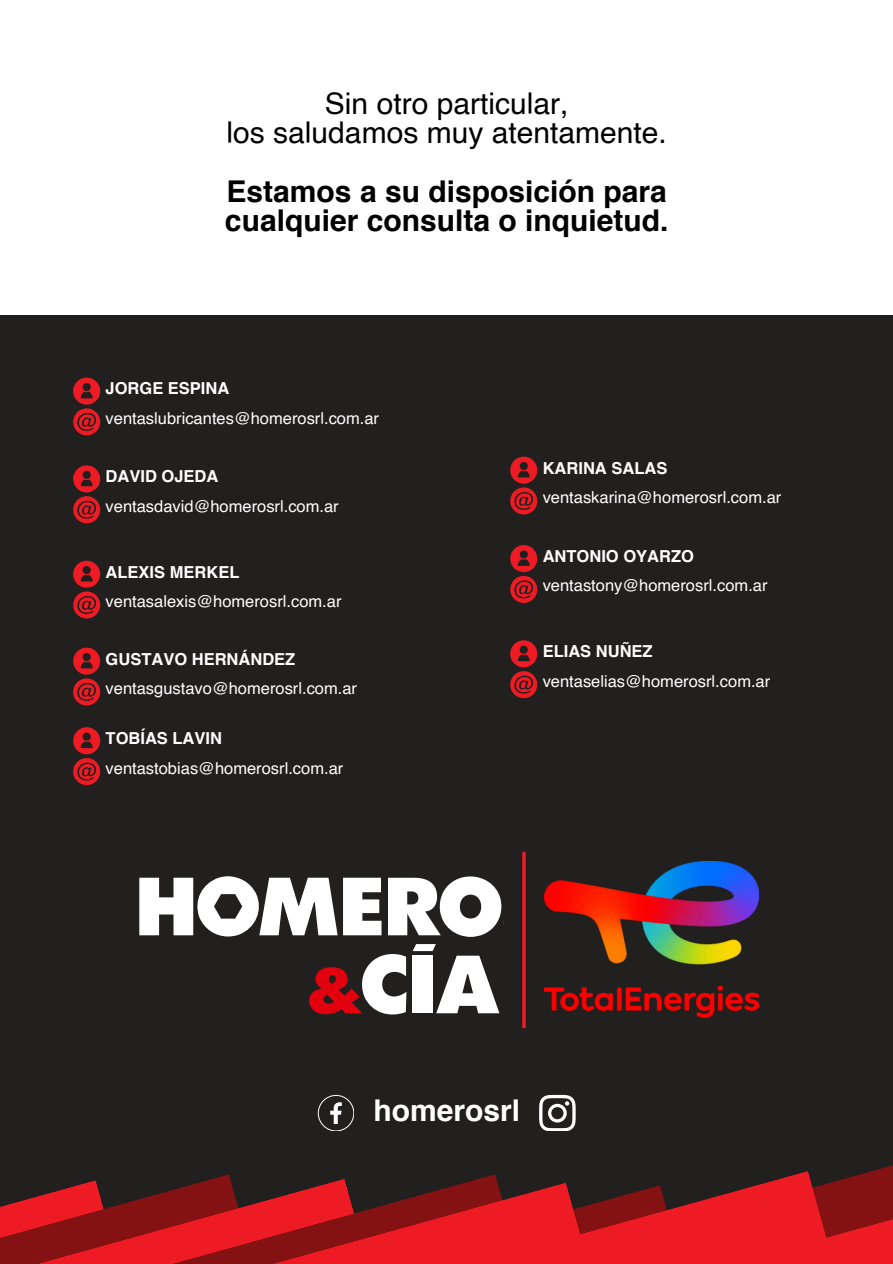
<style>
.page{position:relative;width:893px;height:1264px;background:#fff}
.page>*{position:absolute;margin:0;border:0;box-sizing:border-box;transform-origin:0 0}
.t1{font:700 30px "Helvetica";color:#000}
.t2{font:30px "Helvetica";color:#000}
.t3{font:700 30px "Helvetica";color:#fff}
.t4{font:16.5px "Helvetica";color:#fff}
.t5{font:700 16.5px "Helvetica";color:#fff}
</style>
<div class="page">
<div style="left:0;top:315px;width:892px;height:902px;background:#221f1f"></div>
<svg style="left:0;top:1166px;width:892px;height:97px"></svg>
<img style="left:544px;top:862px;width:214px;height:155px">
<svg style="left:343px;top:877px;width:38px;height:58px;background:#ddd"></svg>
<svg style="left:388px;top:876px;width:114px;height:60px"></svg>
<svg style="left:139px;top:876px;width:198px;height:60px"></svg>
<svg style="left:309px;top:954px;width:97px;height:61px"></svg>
<svg style="left:412px;top:944px;width:87px;height:69px"></svg>
<hr style="left:522px;top:853px;width:3px;height:173px;background:#ee1b24">
<svg style="left:73px;top:465px;width:27px;height:58px"></svg>
<svg style="left:73px;top:560px;width:27px;height:58px"></svg>
<svg style="left:510px;top:456px;width:27px;height:58px"></svg>
<svg style="left:510px;top:640px;width:27px;height:58px"></svg>
<svg style="left:510px;top:545px;width:27px;height:58px"></svg>
<svg style="left:73px;top:647px;width:27px;height:58px"></svg>
<svg style="left:73px;top:727px;width:27px;height:58px"></svg>
<svg style="left:318px;top:1094px;width:36px;height:36px"></svg>
<svg style="left:539px;top:1094px;width:36px;height:36px"></svg>
<svg style="left:73px;top:377px;width:27px;height:58px"></svg>
<p class="t2" style="left:325px;top:91px;width:245px">Sin otro particular,</p>
<p class="t2" style="left:226px;top:120px;width:442px">los saludamos muy atentamente.</p>
<p class="t1" style="left:226px;top:178px;width:441px">Estamos a su disposición para</p>
<p class="t1" style="left:225px;top:208px;width:445px">cualquier consulta o inquietud.</p>
<p class="t5" style="left:106px;top:382px;width:125px">JORGE ESPINA</p>
<p class="t4" style="left:106px;top:411px;width:275px">ventaslubricantes@homerosrl.com.ar</p>
<p class="t5" style="left:106px;top:469px;width:114px">DAVID OJEDA</p>
<p class="t4" style="left:106px;top:499px;width:235px">ventasdavid@homerosrl.com.ar</p>
<p class="t5" style="left:106px;top:565px;width:135px">ALEXIS MERKEL</p>
<p class="t4" style="left:106px;top:594px;width:237px">ventasalexis@homerosrl.com.ar</p>
<p class="t5" style="left:106px;top:651px;width:191px">GUSTAVO HERNÁNDEZ</p>
<p class="t4" style="left:106px;top:681px;width:253px">ventasgustavo@homerosrl.com.ar</p>
<p class="t5" style="left:106px;top:731px;width:118px">TOBÍAS LAVIN</p>
<p class="t4" style="left:106px;top:761px;width:239px">ventastobias@homerosrl.com.ar</p>
<p class="t5" style="left:542px;top:461px;width:126px">KARINA SALAS</p>
<p class="t4" style="left:542px;top:490px;width:240px">ventaskarina@homerosrl.com.ar</p>
<p class="t5" style="left:542px;top:549px;width:153px">ANTONIO OYARZO</p>
<p class="t4" style="left:542px;top:578px;width:226px">ventastony@homerosrl.com.ar</p>
<p class="t5" style="left:542px;top:644px;width:111px">ELIAS NUÑEZ</p>
<p class="t4" style="left:542px;top:674px;width:229px">ventaselias@homerosrl.com.ar</p>
<p class="t3" style="left:373px;top:1097px;width:148px">homerosrl</p>
</div>
